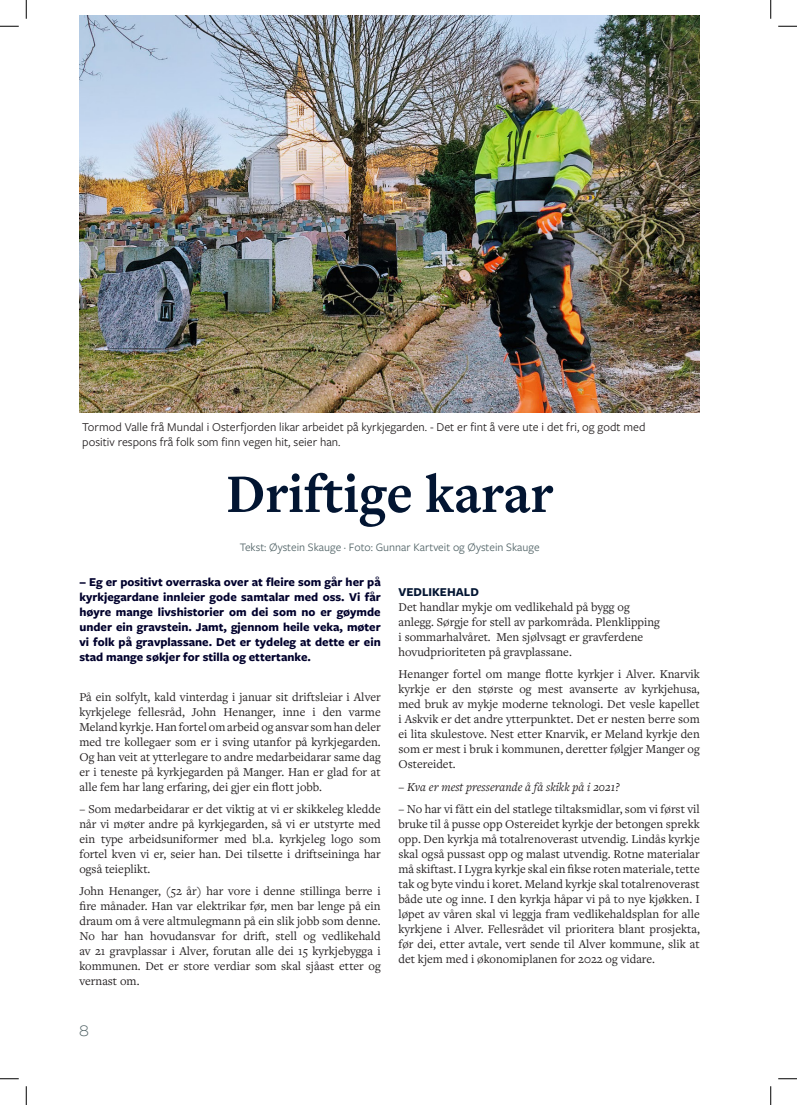
<style>
.page{position:relative;width:797px;height:1105px;background:#fff}
.page>*{position:absolute;margin:0;border:0;box-sizing:border-box;transform-origin:0 0}
.t1{font:700 56.25px "Freight Text Pro";color:#021532}
.Brødtekst{font:12.5px/15px "Freight Text Pro";color:#231f20;text-align:justify}
.Undertittel{font:700 12.5px/15px "Freight Sans Pro";color:#00002c;text-align:justify}
.Bildetekst{font:12.5px/15px "Freight Sans Pro";color:#231f20}
.Brødtekst-2{font:italic 12.5px "Freight Text Pro";color:#231f20}
.t2{font:12.5px "Maritime Champion";color:#516366}
.t3{font:11.88px "Freight Sans Pro";color:#516366}
.s1{font-family:"Freight Sans Pro";font-weight:700;color:#031532}
</style>
<div class="page">
<img style="left:79px;top:16px;width:620px;height:396px">
<svg style="left:0;top:25px;width:19px;height:2px"></svg>
<svg style="left:778px;top:25px;width:19px;height:2px"></svg>
<svg style="left:0;top:1078px;width:19px;height:1px"></svg>
<svg style="left:778px;top:1078px;width:19px;height:1px"></svg>
<svg style="left:25px;top:0;width:2px;height:19px"></svg>
<svg style="left:25px;top:1086px;width:2px;height:19px"></svg>
<svg style="left:770px;top:0;width:1px;height:19px"></svg>
<svg style="left:770px;top:1086px;width:1px;height:19px"></svg>
<p class="Bildetekst" style="left:82px;top:419px;width:564px">Tormod Valle frå Mundal i Osterfjorden likar arbeidet på kyrkjegarden. - Det er fint å vere ute i det fri, og godt med positiv respons frå folk som finn vegen hit, seier han.</p>
<p class="t1" style="left:226px;top:456px;width:328px">Driftige karar</p>
<h3 class="t3" style="left:240px;top:539px;width:301px">Tekst: Øystein Skauge · Foto: Gunnar Kartveit og Øystein Skauge</h3>
<p class="Undertittel" style="left:79px;top:574px;width:303px">– Eg er positivt overraska over at fleire som går her på kyrkjegardane innleier gode samtalar med oss. Vi får høyre mange livshistorier om dei som no er gøymde under ein gravstein. Jamt, gjennom heile veka, møter vi folk på gravplassane. Det er tydeleg at dette er ein stad mange søkjer for stilla og ettertanke.</p>
<p class="Brødtekst" style="left:79px;top:689px;width:303px">På ein solfylt, kald vinterdag i januar sit driftsleiar i Alver kyrkjelege fellesråd, John Henanger, inne i den varme Meland kyrkje. Han fortel om arbeid og ansvar som han deler med tre kollegaer som er i sving utanfor på kyrkjegarden.<br>Og han veit at ytterlegare to andre medarbeidarar same dag er i teneste på kyrkjegarden på Manger. Han er glad for at alle fem har lang erfaring, dei gjer ein flott jobb.</p>
<p class="Brødtekst" style="left:79px;top:801px;width:303px">– Som medarbeidarar er det viktig at vi er skikkeleg kledde når vi møter andre på kyrkjegarden, så vi er utstyrte med ein type arbeidsuniformer med bl.a. kyrkjeleg logo som fortel kven vi er, seier han. Dei tilsette i driftseininga har også teieplikt.</p>
<p class="Brødtekst" style="left:79px;top:883px;width:303px">John Henanger, (52 år) har vore i denne stillinga berre i fire månader. Han var elektrikar før, men bar lenge på ein draum om å vere altmulegmann på ein slik jobb som denne.<br>No har han hovudansvar for drift, stell og vedlikehald av 21 gravplassar i Alver, forutan alle dei 15 kyrkjebygga i kommunen. Det er store verdiar som skal sjåast etter og vernast om.</p>
<p class="t2" style="left:79px;top:1021px;width:11px">8</p>
<h2 class="Brødtekst" style="left:398px;top:584px;width:263px;text-align:left"><span class="s1">VEDLIKEHALD<br></span>Det handlar mykje om vedlikehald på bygg og anlegg. Sørgje for stell av parkområda. Plenklipping i sommarhalvåret. Men sjølvsagt er gravferdene hovudprioriteten på gravplassane.</h2>
<p class="Brødtekst" style="left:398px;top:666px;width:303px">Henanger fortel om mange flotte kyrkjer i Alver. Knarvik kyrkje er den største og mest avanserte av kyrkjehusa, med bruk av mykje moderne teknologi. Det vesle kapellet i Askvik er det andre ytterpunktet. Det er nesten berre som ei lita skulestove. Nest etter Knarvik, er Meland kyrkje den som er mest i bruk i kommunen, deretter følgjer Manger og Ostereidet.</p>
<p class="Brødtekst-2" style="left:398px;top:778px;width:223px">– Kva er mest presserande å få skikk på i 2021?</p>
<p class="Brødtekst" style="left:398px;top:801px;width:303px">– No har vi fått ein del statlege tiltaksmidlar, som vi først vil bruke til å pusse opp Ostereidet kyrkje der betongen sprekk opp. Den kyrkja må totalrenoverast utvendig. Lindås kyrkje skal også pussast opp og malast utvendig. Rotne materialar må skiftast. I Lygra kyrkje skal ein fikse roten materiale, tette tak og byte vindu i koret. Meland kyrkje skal totalrenoverast både ute og inne. I den kyrkja håpar vi på to nye kjøkken. I løpet av våren skal vi leggja fram vedlikehaldsplan for alle kyrkjene i Alver. Fellesrådet vil prioritera blant prosjekta, før dei, etter avtale, vert sende til Alver kommune, slik at det kjem med i økonomiplanen for 2022 og vidare.</p>
</div>
